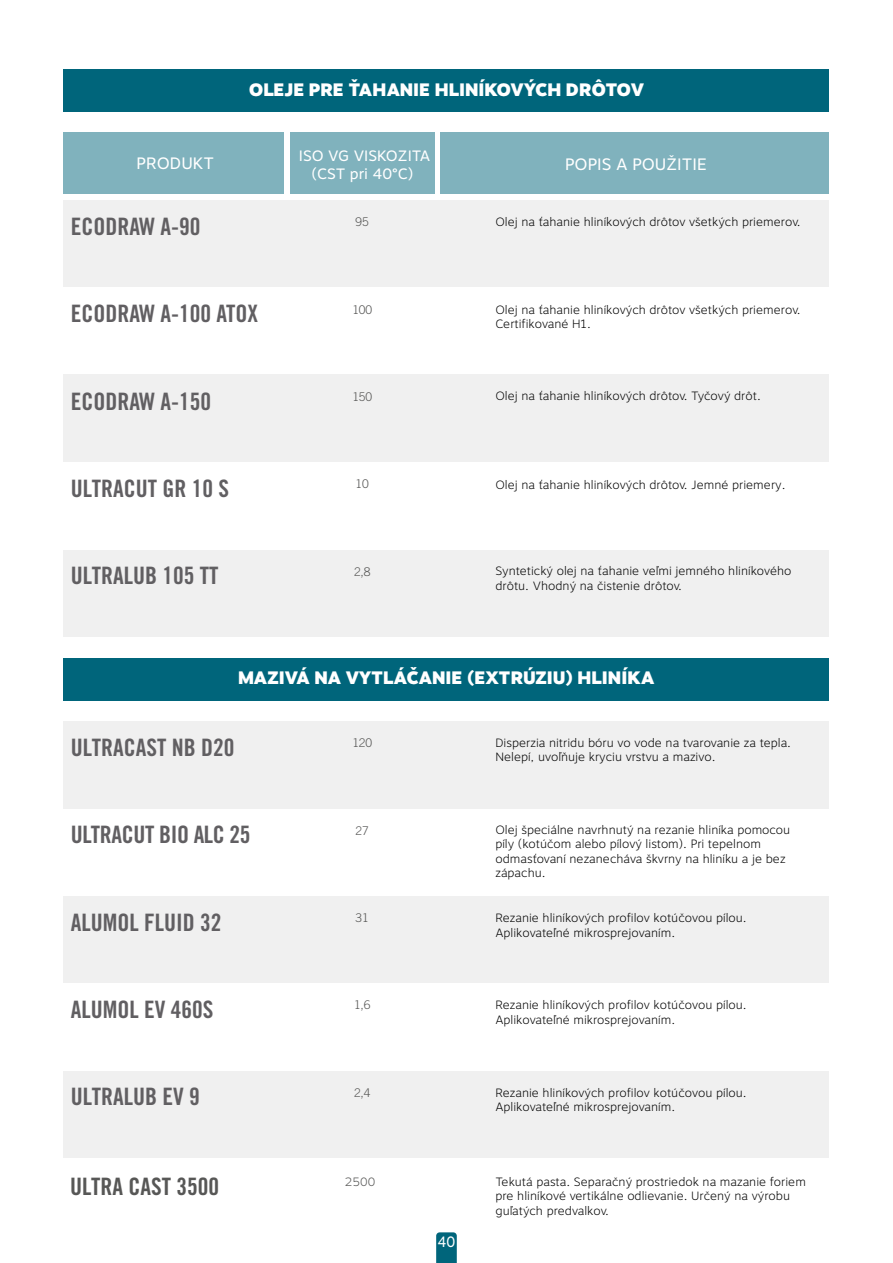
<style>
.page{position:relative;width:893px;height:1263px;background:#fff}
.page>*{position:absolute;margin:0;border:0;box-sizing:border-box;transform-origin:0 0}
.t1{font:24px "Trade Gothic Bold Cond Twenty";color:#615f62}
.t2{font:24px "Trade Gothic Bold Cond Twenty";color:#575756}
.t3{font:900 18px "Motiva Sans";color:#fff}
.t4{font:16.5px "Motiva Sans";color:#fff}
.t5{font:15.6px "Trade Gothic Cond Eighteen";color:#fff}
.t6{font:15px/18px "Motiva Sans";color:#fff;text-align:center}
.t7{font:15px "Motiva Sans";color:#fff;scale:.9 1}
.t8{font:100 12px/14.4px "Motiva Sans";color:#000}
.t9{font:300 12px "Trade Gothic";letter-spacing:-.01em;color:#575756}
.t10{font:100 12px "Motiva Sans";color:#575756}
</style>
<div class="page">
<div style="left:64px;top:200px;width:765px;height:87px;background:#f0f0f0"></div>
<div style="left:64px;top:550px;width:765px;height:87px;background:#f0f0f0"></div>
<div style="left:64px;top:375px;width:765px;height:87px;background:#f0f0f0"></div>
<div style="left:290px;top:132px;width:144px;height:62px;background:#80b2bd"></div>
<div style="left:64px;top:132px;width:220px;height:62px;background:#80b2bd"></div>
<div style="left:440px;top:132px;width:389px;height:62px;background:#80b2bd"></div>
<div style="left:64px;top:69px;width:765px;height:43px;background:#00657b"></div>
<div style="left:64px;top:658px;width:765px;height:43px;background:#00657b"></div>
<div style="left:64px;top:721px;width:765px;height:87px;background:#f0f0f0"></div>
<div style="left:64px;top:1070px;width:765px;height:88px;background:#f0f0f0"></div>
<div style="left:64px;top:896px;width:765px;height:87px;background:#f0f0f0"></div>
<div style="left:64px;top:983px;width:765px;height:88px;background:#fff"></div>
<svg style="left:436px;top:1232px;width:21px;height:31px"></svg>
<h2 class="t3" style="left:249px;top:77px;width:397px">OLEJE PRE ŤAHANIE HLINÍKOVÝCH DRÔTOV</h2>
<p class="t6" style="left:299px;top:147px;width:133px">ISO VG VISKOZITA (CST pri 40°C)</p>
<h3 class="t4" style="left:137px;top:151px;width:79px">PRODUKT</h3>
<h3 class="t4" style="left:565px;top:152px;width:143px">POPIS A POUŽITIE</h3>
<h1 class="t1" style="left:71px;top:212px;width:131px">ECODRAW A-90</h1>
<p class="t9" style="left:356px;top:215px;width:15px">95</p>
<p class="t8" style="left:495px;top:215px;width:307px">Olej na ťahanie hliníkových drôtov všetkých priemerov.</p>
<h1 class="t1" style="left:71px;top:299px;width:189px">ECODRAW A-100 ATOX</h1>
<p class="t9" style="left:352px;top:302px;width:21px">100</p>
<p class="t8" style="left:495px;top:302px;width:307px">Olej na ťahanie hliníkových drôtov všetkých priemerov.<br>Certifikované H1.</p>
<h1 class="t1" style="left:71px;top:386px;width:142px">ECODRAW A-150</h1>
<p class="t9" style="left:352px;top:389px;width:21px">150</p>
<p class="t8" style="left:495px;top:389px;width:267px">Olej na ťahanie hliníkových drôtov. Tyčový drôt.</p>
<h1 class="t1" style="left:71px;top:474px;width:160px">ULTRACUT GR 10 S</h1>
<p class="t9" style="left:356px;top:477px;width:15px">10</p>
<p class="t8" style="left:495px;top:477px;width:292px">Olej na ťahanie hliníkových drôtov. Jemné priemery.</p>
<h1 class="t1" style="left:71px;top:561px;width:149px">ULTRALUB 105 TT</h1>
<p class="t9" style="left:354px;top:564px;width:18px">2,8</p>
<p class="t8" style="left:495px;top:564px;width:298px">Syntetický olej na ťahanie veľmi jemného hliníkového drôtu. Vhodný na čistenie drôtov.</p>
<h2 class="t3" style="left:238px;top:664px;width:418px">MAZIVÁ NA VYTLÁČANIE (EXTRÚZIU) HLINÍKA</h2>
<h1 class="t1" style="left:71px;top:733px;width:165px">ULTRACAST NB D20</h1>
<p class="t9" style="left:352px;top:736px;width:21px">120</p>
<p class="t8" style="left:495px;top:735px;width:297px">Disperzia nitridu bóru vo vode na tvarovanie za tepla.<br>Nelepí, uvoľňuje kryciu vrstvu a mazivo.</p>
<h1 class="t1" style="left:71px;top:820px;width:181px">ULTRACUT BIO ALC 25</h1>
<p class="t9" style="left:356px;top:823px;width:15px">27</p>
<p class="t8" style="left:495px;top:823px;width:296px">Olej špeciálne navrhnutý na rezanie hliníka pomocou píly (kotúčom alebo pílový listom). Pri tepelnom odmasťovaní nezanecháva škvrny na hliníku a je bez zápachu.</p>
<h1 class="t1" style="left:71px;top:907px;width:152px">ALUMOL FLUID 32</h1>
<p class="t9" style="left:356px;top:910px;width:15px">31</p>
<p class="t8" style="left:495px;top:911px;width:253px">Rezanie hliníkových profilov kotúčovou pílou.<br>Aplikovateľné mikrosprejovaním.</p>
<h1 class="t1" style="left:71px;top:995px;width:144px">ALUMOL EV 460S</h1>
<p class="t9" style="left:354px;top:998px;width:18px">1,6</p>
<p class="t8" style="left:495px;top:998px;width:253px">Rezanie hliníkových profilov kotúčovou pílou.<br>Aplikovateľné mikrosprejovaním.</p>
<h1 class="t1" style="left:71px;top:1082px;width:130px">ULTRALUB EV 9</h1>
<p class="t9" style="left:354px;top:1085px;width:18px">2,4</p>
<p class="t8" style="left:495px;top:1085px;width:253px">Rezanie hliníkových profilov kotúčovou pílou.<br>Aplikovateľné mikrosprejovaním.</p>
<h1 class="t2" style="left:70px;top:1172px;width:150px">ULTRA CAST 3500</h1>
<p class="t10" style="left:345px;top:1172px;width:32px">2500</p>
<p class="t8" style="left:495px;top:1174px;width:312px">Tekutá pasta. Separačný prostriedok na mazanie foriem pre hliníkové vertikálne odlievanie. Určený na výrobu guľatých predvalkov.</p>
<h3 class="t5" style="left:440px;top:1233px;width:15px">40</h3>
<p class="t7" style="left:438px;top:1231px;width:21px">40</p>
</div>
